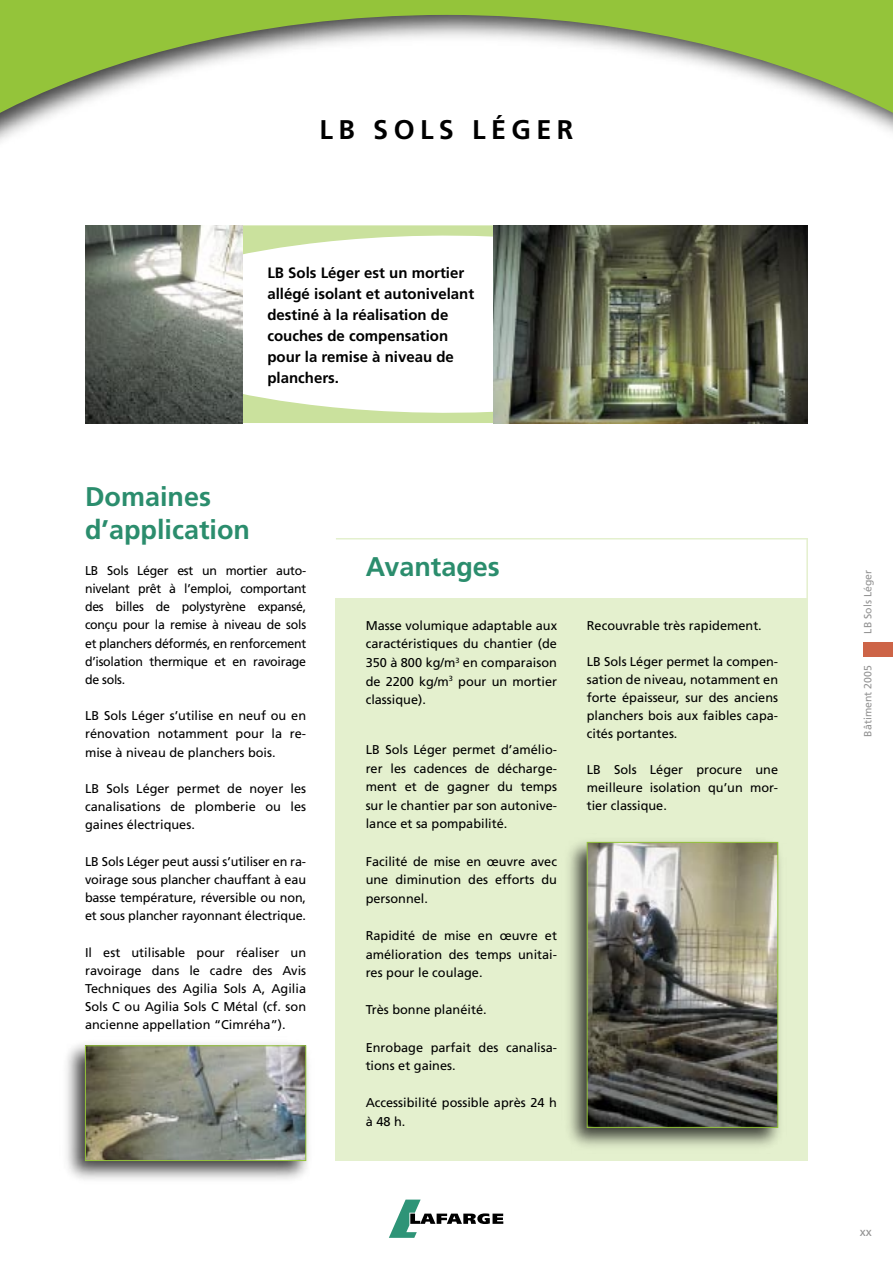
<style>
.page{position:relative;width:893px;height:1263px;background:#fff}
.page>*{position:absolute;margin:0;border:0;box-sizing:border-box;transform-origin:0 0}
.t1{font:700 27px/32.5px "Frutiger";color:#2b8d6d}
.t2{font:700 27px "Frutiger";letter-spacing:.2em;color:#000}
.t3{font:700 15px/21px "Frutiger";color:#000}
.t4{font:12.75px/18.1px "Frutiger";color:#000;text-align:justify}
.t5{font:12px "Frutiger";color:#939393}
.t6{font:10.5px "Frutiger";color:#939393}
</style>
<div class="page">
<svg style="left:212px;top:387px;width:315px;height:37px"></svg>
<svg style="left:242px;top:225px;width:251px;height:37px"></svg>
<hr style="left:336px;top:538px;width:472px;height:1px;background:#e4f0ce">
<img style="left:493px;top:225px;width:314px;height:198px">
<img style="left:85px;top:225px;width:157px;height:198px">
<hr style="left:806px;top:538px;width:2px;height:61px;background:#e4f0ce">
<div style="left:863px;top:642px;width:30px;height:15px;background:#cd6447"></div>
<svg style="left:0;top:0;width:893px;height:138px"></svg>
<svg style="left:389px;top:1199px;width:114px;height:39px"></svg>
<div style="left:336px;top:598px;width:472px;height:563px;background:#e4f0ce"></div>
<div style="left:561px;top:833px;width:225px;height:320px;background:#000;opacity:.75"></div>
<img style="left:589px;top:844px;width:187px;height:282px">
<div style="left:587px;top:842px;width:191px;height:286px;border:1px solid #94c43a"></div>
<div style="left:59px;top:1037px;width:255px;height:150px;background:#000;opacity:.75"></div>
<img style="left:87px;top:1047px;width:217px;height:112px">
<div style="left:85px;top:1045px;width:221px;height:116px;border:1px solid #94c43a"></div>
<h1 class="t2" style="left:320px;top:114px;width:255px">LB SOLS LÉGER</h1>
<p class="t3" style="left:267px;top:262px;width:208px">LB Sols Léger est un mortier allégé isolant et autonivelant destiné à la réalisation de couches de compensation pour la remise à niveau de planchers.</p>
<h1 class="t1" style="left:85px;top:480px;width:167px">Domaines d’application</h1>
<p class="t4" style="left:85px;top:561px;width:223px">LB Sols Léger est un mortier auto&shy;nivelant prêt à l’emploi, comportant des billes de polystyrène expansé, conçu pour la remise à niveau de sols et planchers déformés, en renforcement d’isolation thermique et en ravoirage de sols.</p>
<p class="t4" style="left:85px;top:707px;width:223px">LB Sols Léger s’utilise en neuf ou en rénovation notamment pour la re&shy;mise à niveau de planchers bois.</p>
<p class="t4" style="left:85px;top:779px;width:223px">LB Sols Léger permet de noyer les canalisations de plomberie ou les gaines électriques.</p>
<p class="t4" style="left:85px;top:852px;width:223px">LB Sols Léger peut aussi s’utiliser en ra&shy;voirage sous plancher chauffant à eau basse température, réversible ou non, et sous plancher rayonnant électrique.</p>
<p class="t4" style="left:85px;top:943px;width:223px">Il est utilisable pour réaliser un ravoirage dans le cadre des Avis Techniques des Agilia Sols A, Agilia Sols C ou Agilia Sols C Métal (cf. son ancienne appellation “Cimréha”).</p>
<h1 class="t1" style="left:366px;top:550px;width:136px">Avantages</h1>
<p class="t4" style="left:366px;top:616px;width:193px;line-height:18.6px">Masse volumique adaptable aux caractéristiques du chantier (de 350 à 800 kg/m<sup>3</sup> en comparaison de 2200 kg/m<sup>3</sup> pour un mortier classique).</p>
<p class="t4" style="left:366px;top:740px;width:193px;line-height:18.6px">LB Sols Léger permet d’amélio&shy;rer les cadences de décharge&shy;ment et de gagner du temps sur le chantier par son autonive&shy;lance et sa pompabilité.</p>
<p class="t4" style="left:366px;top:852px;width:193px;line-height:18.6px">Facilité de mise en œuvre avec une diminution des efforts du personnel.</p>
<p class="t4" style="left:366px;top:926px;width:193px;line-height:18.6px">Rapidité de mise en œuvre et amélioration des temps unitai&shy;res pour le coulage.</p>
<p class="t4" style="left:366px;top:1001px;width:122px">Très bonne planéité.</p>
<p class="t4" style="left:366px;top:1038px;width:193px;line-height:18.6px">Enrobage parfait des canalisa&shy;tions et gaines.</p>
<p class="t4" style="left:366px;top:1093px;width:193px;line-height:18.6px">Accessibilité possible après 24 h à 48 h.</p>
<p class="t4" style="left:587px;top:616px;width:177px">Recouvrable très rapidement.</p>
<p class="t4" style="left:587px;top:652px;width:193px">LB Sols Léger permet la compen&shy;sation de niveau, notamment en forte épaisseur, sur des anciens planchers bois aux faibles capa&shy;cités portantes.</p>
<p class="t4" style="left:587px;top:760px;width:193px">LB Sols Léger procure une meilleure isolation qu’un mor&shy;tier classique.</p>
<p class="t6" style="left:861px;top:634px;width:65px;rotate:-90deg">LB Sols Léger</p>
<p class="t6" style="left:861px;top:737px;width:73px;rotate:-90deg">Bâtiment 2005</p>
<p class="t5" style="left:860px;top:1225px;width:13px">xx</p>
</div>
